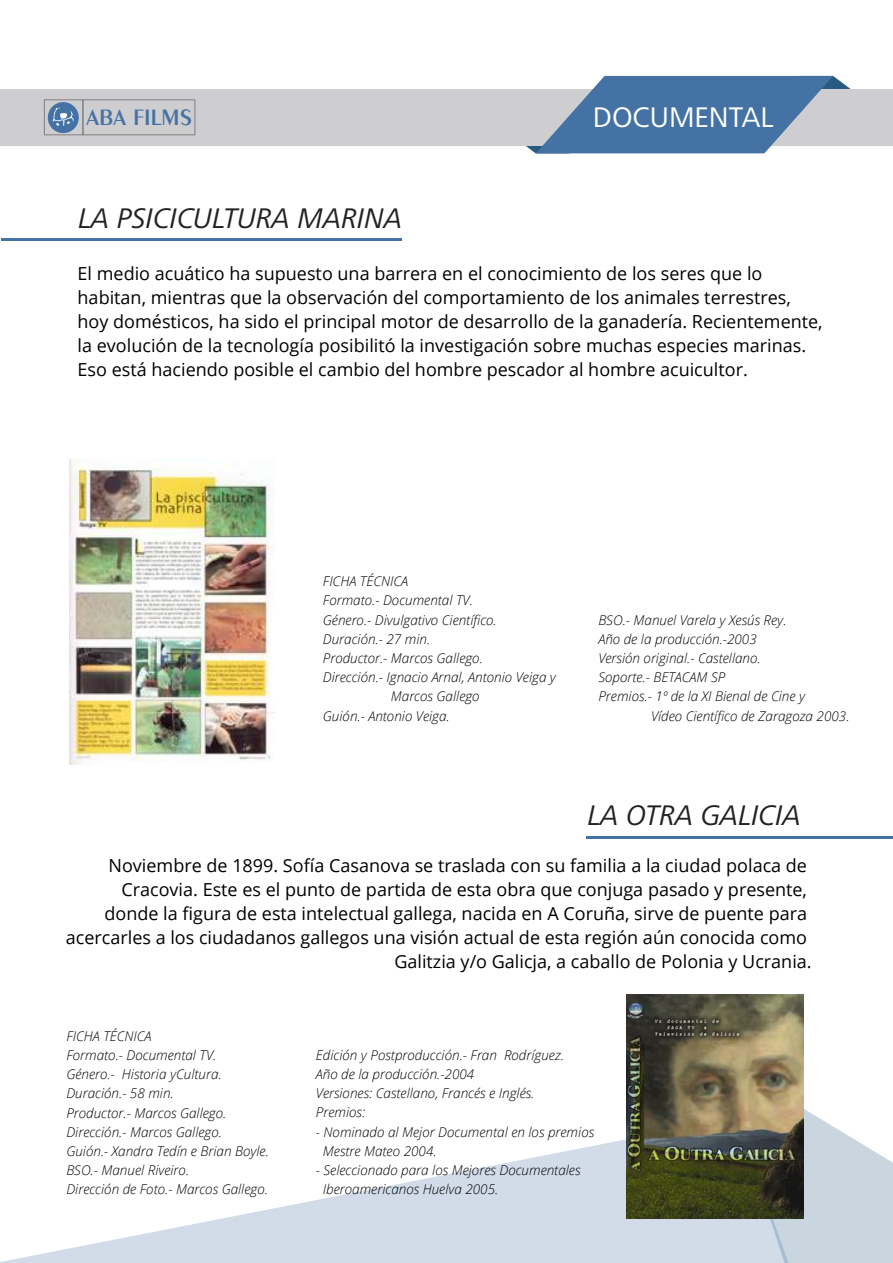
<style>
.page{position:relative;width:893px;height:1263px;background:#fff}
.page>*{position:absolute;margin:0;border:0;box-sizing:border-box;transform-origin:0 0}
.t1{font:italic 29.4px "Frutiger Next LT";color:#222221}
.t2{font:29.4px "Frutiger Next LT";color:#fff}
.t3{font:600 23.85px "Peignot";color:#4572a4}
.t4{font:18px/24px "Open Sans";color:#000}
.t5{font:italic 300 13.5px/19.2px "Open Sans";color:#000}
</style>
<div class="page">
<img style="left:69px;top:460px;width:206px;height:304px">
<div style="left:0;top:89px;width:893px;height:56px;background:#ceced0"></div>
<svg style="left:518px;top:76px;width:333px;height:77px"></svg>
<svg style="left:803px;top:1056px;width:90px;height:207px"></svg>
<svg style="left:0;top:1118px;width:817px;height:145px"></svg>
<img style="left:627px;top:995px;width:176px;height:223px">
<div style="left:48px;top:102px;width:31px;height:31px;background:#4572a4;border-radius:50%"></div>
<svg style="left:53px;top:107px;width:21px;height:19px"></svg>
<div style="left:44px;top:100px;width:39px;height:35px;border:1px solid #808080"></div>
<div style="left:83px;top:100px;width:112px;height:35px;border:1px solid #808080"></div>
<hr style="left:1px;top:238px;width:401px;height:2px;background:#4572a4">
<hr style="left:586px;top:836px;width:307px;height:2px;background:#4572a4">
<h2 class="t3" style="left:86px;top:104px;width:107px">ABA FILMS</h2>
<h1 class="t2" style="left:593px;top:101px;width:182px">DOCUMENTAL</h1>
<h1 class="t1" style="left:78px;top:202px;width:325px">LA PSICICULTURA MARINA</h1>
<p class="t4" style="left:78px;top:261px;width:747px">El medio acuático ha supuesto una barrera en el conocimiento de los seres que lo habitan, mientras que la observación del comportamiento de los animales terrestres, hoy domésticos, ha sido el principal motor de desarrollo de la ganadería. Recientemente, la evolución de la tecnología posibilitó la investigación sobre muchas especies marinas.<br>Eso está haciendo posible el cambio del hombre pescador al hombre acuicultor.</p>
<p class="t5" style="left:323px;top:571px;width:87px">FICHA TÉCNICA</p>
<p class="t5" style="left:323px;top:590px;width:152px">Formato.- Documental TV.</p>
<p class="t5" style="left:323px;top:610px;width:175px">Género.- Divulgativo Científico.</p>
<p class="t5" style="left:323px;top:629px;width:109px">Duración.- 27 min.</p>
<p class="t5" style="left:323px;top:648px;width:162px">Productor.- Marcos Gallego.</p>
<p class="t5" style="left:323px;top:667px;width:235px">Dirección.- Ignacio Arnal, Antonio Veiga y</p>
<p class="t5" style="left:391px;top:686px;width:90px">Marcos Gallego</p>
<p class="t5" style="left:323px;top:706px;width:128px">Guión.- Antonio Veiga.</p>
<p class="t5" style="left:598px;top:610px;width:190px">BSO.- Manuel Varela y Xesús Rey.</p>
<p class="t5" style="left:598px;top:629px;width:160px">Año de la producción.-2003</p>
<p class="t5" style="left:598px;top:648px;width:164px">Versión original.- Castellano.</p>
<p class="t5" style="left:598px;top:667px;width:129px">Soporte.- BETACAM SP</p>
<p class="t5" style="left:598px;top:686px;width:208px">Premios.- 1º de la XI Bienal de Cine y</p>
<p class="t5" style="left:651px;top:706px;width:200px">Vídeo Científico de Zaragoza 2003.</p>
<h1 class="t1" style="left:588px;top:799px;width:215px">LA OTRA GALICIA</h1>
<p class="t4" style="left:66px;top:853px;width:747px;text-align:right">Noviembre de 1899. Sofía Casanova se traslada con su familia a la ciudad polaca de Cracovia. Este es el punto de partida de esta obra que conjuga pasado y presente,<br>donde la figura de esta intelectual gallega, nacida en A Coruña, sirve de puente para acercarles a los ciudadanos gallegos una visión actual de esta región aún conocida como Galitzia y/o Galicja, a caballo de Polonia y Ucrania.</p>
<p class="t5" style="left:66px;top:1026px;width:204px">FICHA TÉCNICA<br>Formato.- Documental TV.<br>Género.- Historia yCultura.<br>Duración.- 58 min.<br>Productor.- Marcos Gallego.<br>Dirección.- Marcos Gallego.<br>Guión.- Xandra Tedín e Brian Boyle.<br>BSO.- Manuel Riveiro.<br>Dirección de Foto.- Marcos Gallego.</p>
<p class="t5" style="left:316px;top:1045px;width:250px">Edición y Postproducción.- Fran Rodríguez.<br>Año de la producción.-2004<br>Versiones: Castellano, Francés e Inglés.<br>Premios:</p>
<p class="t5" style="left:323px;top:1121px;width:273px;text-indent:-7px">- Nominado al Mejor Documental en los premios<br>Mestre Mateo 2004.</p>
<p class="t5" style="left:323px;top:1160px;width:259px;text-indent:-7px">- Seleccionado para los Mejores Documentales<br>Iberoamericanos Huelva 2005.</p>
</div>
